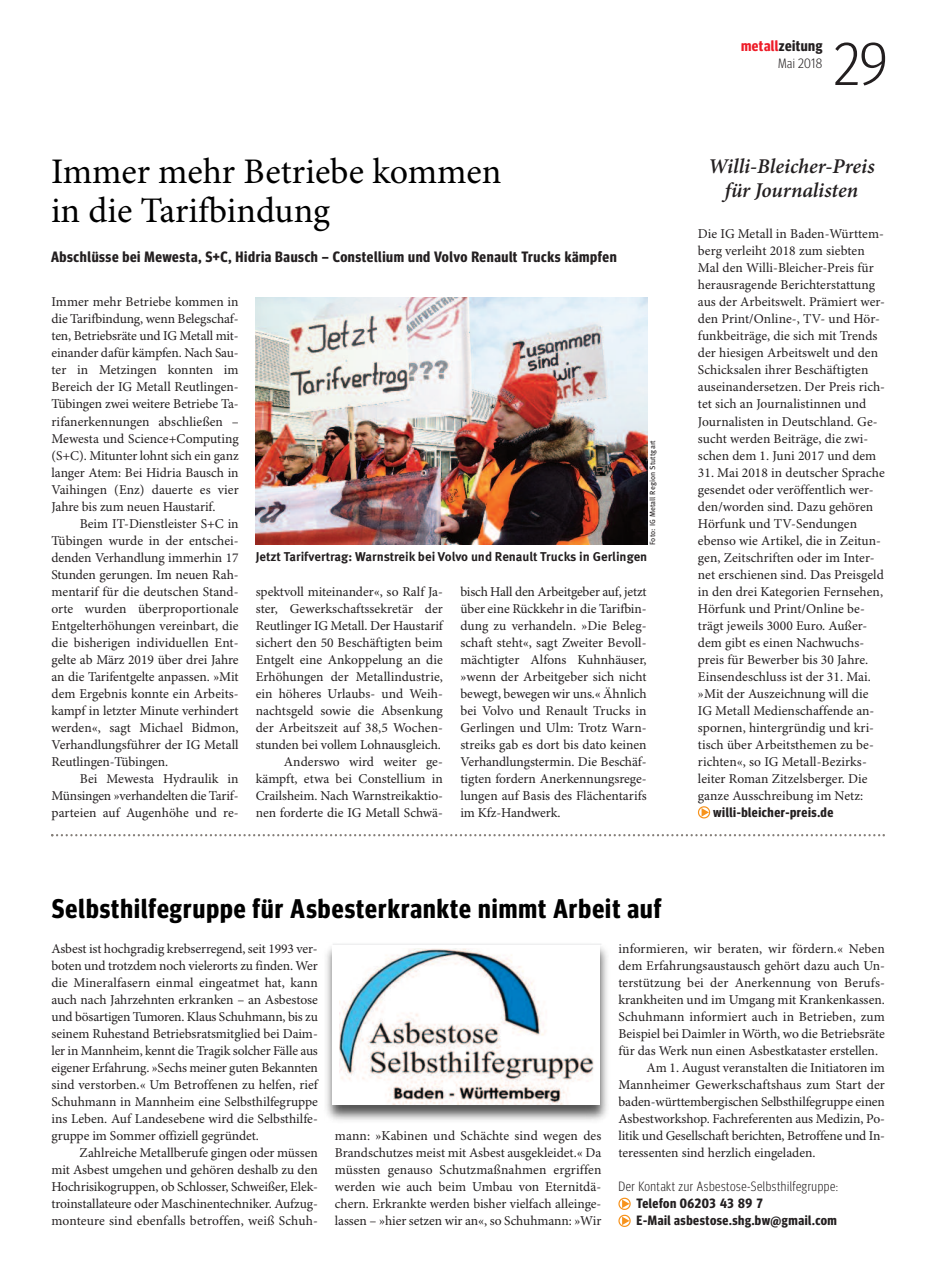
<style>
.page{position:relative;width:936px;height:1285px;background:#fff}
.page>*{position:absolute;margin:0;border:0;box-sizing:border-box;transform-origin:0 0}
.t1{font:300 60px "Meta Headline Cond OT";color:#231f20}
.t2{font:36px/39px "Minion Pro";color:#000}
.t3{font:700 27px "Meta Headline Cond OT";letter-spacing:.04em;color:#000}
.t4{font:italic 600 21px/24px "Minion Pro";letter-spacing:-.005em;color:#231f20;text-align:center}
.t5{font:700 15px "Meta Headline Cond OT";letter-spacing:.04em;color:#231f20}
.t6{font:13.5px/17px "Minion Pro";color:#231f20;text-align:justify}
.t7{font:700 13.5px/17px "Meta Headline Cond OT";letter-spacing:.04em;color:#231f20}
.t8{font:300 13.5px "Meta Headline Cond OT";letter-spacing:.04em;color:#231f20}
.t9{font:700 12.75px "Meta OT";color:#231f20}
.t10{font:7.5px "Meta OT";letter-spacing:.015em;color:#231f20}
.s1{color:#ee1c28}
</style>
<div class="page">
<svg style="left:698px;top:806px;width:12px;height:12px"></svg>
<svg style="left:51px;top:834px;width:833px;height:2px"></svg>
<img style="left:256px;top:297px;width:391px;height:247px">
<svg style="left:618px;top:1197px;width:12px;height:29px"></svg>
<img style="left:326px;top:944px;width:281px;height:177px">
<div style="left:332px;top:942px;width:268px;height:162px;background:#fff"></div>
<img style="left:339px;top:948px;width:255px;height:155px">
<hr style="left:332px;top:943px;width:269px;height:1px;background:#e7e8e9">
<h2 class="t2" style="left:51px;top:155px;width:452px">Immer mehr Betriebe kommen in die Tarifbindung</h2>
<p class="t5" style="left:51px;top:252px;width:567px">Abschlüsse bei Mewesta, S+C, Hidria Bausch – Constellium und Volvo Renault Trucks kämpfen</p>
<p class="t6" style="left:51px;top:295px;width:189px">Immer mehr Betriebe kommen in die Tarifbindung, wenn Belegschaf&shy;ten, Betriebsräte und IG Metall mit&shy;einander dafür kämpfen. Nach Sau&shy;ter in Metzingen konnten im Bereich der IG Metall Reutlingen-Tübingen zwei weitere Betriebe Ta&shy;rifanerkennungen abschließen – Mewesta und Science+Computing (S+C). Mitunter lohnt sich ein ganz langer Atem: Bei Hidria Bausch in Vaihingen (Enz) dauerte es vier Jahre bis zum neuen Haustarif.</p>
<p class="t6" style="left:51px;top:516px;width:189px;text-indent:28px">Beim IT-Dienstleister S+C in Tübingen wurde in der entschei&shy;denden Verhandlung immerhin 17<br>Stunden gerungen. Im neuen Rah&shy;mentarif für die deutschen Stand&shy;orte wurden überproportionale Entgelterhöhungen vereinbart, die die bisherigen individuellen Ent&shy;gelte ab März 2019 über drei Jahre an die Tarifentgelte anpassen. »Mit dem Ergebnis konnte ein Arbeits&shy;kampf in letzter Minute verhindert werden«, sagt Michael Bidmon, Verhandlungsführer der IG Metall Reutlingen-Tübingen.</p>
<p class="t6" style="left:51px;top:771px;width:189px;text-indent:28px">Bei Mewesta Hydraulik in Münsingen »verhandelten die Tarif&shy;parteien auf Augenhöhe und re-</p>
<p class="t10" style="left:649px;top:544px;width:106px;rotate:-90deg">Foto: IG Metall Region Stuttgart</p>
<p class="t9" style="left:256px;top:551px;width:393px">Jetzt Tarifvertrag: Warnstreik bei Volvo und Renault Trucks in Gerlingen</p>
<p class="t6" style="left:256px;top:584px;width:189px;text-align:right">spektvoll miteinander«, so Ralf Ja&shy;ster, Gewerkschaftssekretär der Reutlinger IG Metall. Der Haustarif sichert den 50 Beschäftigten beim Entgelt eine Ankoppelung an die Erhöhungen der Metallindustrie, ein höheres Urlaubs- und Weih&shy;nachtsgeld sowie die Absenkung der Arbeitszeit auf 38,5 Wochen&shy;stunden bei vollem Lohnausgleich.<br>Anderswo wird weiter ge&shy;kämpft, etwa bei Constellium in Crailsheim. Nach Warnstreikaktio&shy;nen forderte die IG Metall Schwä-</p>
<p class="t6" style="left:460px;top:584px;width:188px">bisch Hall den Arbeitgeber auf, jetzt über eine Rückkehr in die Tarifbin&shy;dung zu verhandeln. »Die Beleg&shy;schaft steht«, sagt Zweiter Bevoll&shy;mächtigter Alfons Kuhnhäuser, »wenn der Arbeitgeber sich nicht bewegt, bewegen wir uns.« Ähnlich bei Volvo und Renault Trucks in Gerlingen und Ulm: Trotz Warn&shy;streiks gab es dort bis dato keinen Verhandlungstermin. Die Beschäf&shy;tigten fordern Anerkennungsrege&shy;lungen auf Basis des Flächentarifs im Kfz-Handwerk.</p>
<h3 class="t3" style="left:52px;top:899px;width:611px">Selbsthilfegruppe für Asbesterkrankte nimmt Arbeit auf</h3>
<p class="t5" style="left:741px;top:40px;width:83px"><span class="s1">metall</span>zeitung</p>
<p class="t8" style="left:778px;top:58px;width:46px">Mai 2018</p>
<h1 class="t1" style="left:833px;top:43px;width:55px">29</h1>
<h3 class="t4" style="left:708px;top:156px;width:168px">Willi-Bleicher-Preis für Journalisten</h3>
<p class="t6" style="left:698px;top:227px;width:189px;text-align:left">Die IG Metall in Baden-Württem&shy;berg verleiht 2018 zum siebten Mal den Willi-Bleicher-Preis für herausragende Berichterstattung aus der Arbeitswelt. Prämiert wer&shy;den Print/Online-, TV- und Hör&shy;funkbeiträge, die sich mit Trends der hiesigen Arbeitswelt und den Schicksalen ihrer Beschäftigten auseinandersetzen. Der Preis rich&shy;tet sich an Journalistinnen und Journalisten in Deutschland. Ge&shy;sucht werden Beiträge, die zwi&shy;schen dem 1. Juni 2017 und dem</p>
<p class="t6" style="left:698px;top:465px;width:188px;text-align:left">31. Mai 2018 in deutscher Sprache gesendet oder veröffentlich wer&shy;den/worden sind. Dazu gehören<br>Hörfunk und TV-Sendungen ebenso wie Artikel, die in Zeitun&shy;gen, Zeitschriften oder im Inter&shy;net erschienen sind. Das Preisgeld in den drei Kategorien Fernsehen,<br>Hörfunk und Print/Online be&shy;trägt jeweils 3000 Euro. Außer&shy;dem gibt es einen Nachwuchs&shy;preis für Bewerber bis 30 Jahre.<br>Einsendeschluss ist der 31. Mai. »Mit der Auszeichnung will die<br>IG Metall Medienschaffende an&shy;spornen, hintergründig und kri&shy;tisch über Arbeitsthemen zu be&shy;richten«, so IG Metall-Bezirks&shy;leiter Roman Zitzelsberger. Die ganze Ausschreibung im Netz:</p>
<p class="t7" style="left:713px;top:804px;width:122px">willi-bleicher-preis.de</p>
<p class="t6" style="left:51px;top:941px;width:268px">Asbest ist hochgradig krebserregend, seit 1993 ver&shy;boten und trotzdem noch vielerorts zu finden. Wer die Mineralfasern einmal eingeatmet hat, kann auch nach Jahrzehnten erkranken – an Asbestose und bösartigen Tumoren. Klaus Schuhmann, bis zu seinem Ruhestand Betriebsratsmitglied bei Daim&shy;ler in Mannheim, kennt die Tragik solcher Fälle aus eigener Erfahrung. »Sechs meiner guten Bekannten sind verstorben.« Um Betroffenen zu helfen, rief Schuhmann in Mannheim eine Selbsthilfegruppe ins Leben. Auf Landesebene wird die Selbsthilfe&shy;gruppe im Sommer offiziell gegründet.</p>
<p class="t6" style="left:51px;top:1145px;width:268px;text-indent:28px">Zahlreiche Metallberufe gingen oder müssen mit Asbest umgehen und gehören deshalb zu den Hochrisikogruppen, ob Schlosser, Schweißer, Elek&shy;troinstallateure oder Maschinentechniker. Aufzug&shy;monteure sind ebenfalls betroffen, weiß Schuh-</p>
<p class="t6" style="left:335px;top:1128px;width:268px">mann: »Kabinen und Schächte sind wegen des Brandschutzes meist mit Asbest ausgekleidet.« Da müssten genauso Schutzmaßnahmen ergriffen werden wie auch beim Umbau von Eternitdä&shy;chern. Erkrankte werden bisher vielfach alleinge&shy;lassen – »hier setzen wir an«, so Schuhmann: »Wir</p>
<p class="t6" style="left:618px;top:941px;width:268px">informieren, wir beraten, wir fördern.« Neben</p>
<p class="t6" style="left:618px;top:958px;width:268px">dem Erfahrungsaustausch gehört dazu auch Un-</p>
<p class="t6" style="left:618px;top:975px;width:268px">terstützung bei der Anerkennung von Berufs-</p>
<p class="t6" style="left:618px;top:992px;width:268px">krankheiten und im Umgang mit Krankenkassen.</p>
<p class="t6" style="left:618px;top:1009px;width:268px">Schuhmann informiert auch in Betrieben, zum</p>
<p class="t6" style="left:618px;top:1026px;width:268px">Beispiel bei Daimler in Wörth, wo die Betriebsräte</p>
<p class="t6" style="left:618px;top:1043px;width:261px">für das Werk nun einen Asbestkataster erstellen.</p>
<p class="t6" style="left:646px;top:1060px;width:240px">Am 1. August veranstalten die Initiatoren im</p>
<p class="t6" style="left:618px;top:1077px;width:268px">Mannheimer Gewerkschaftshaus zum Start der</p>
<p class="t6" style="left:618px;top:1094px;width:268px">baden-württembergischen Selbsthilfegruppe einen</p>
<p class="t6" style="left:618px;top:1111px;width:268px">Asbestworkshop. Fachreferenten aus Medizin, Po-</p>
<p class="t6" style="left:618px;top:1128px;width:268px">litik und Gesellschaft berichten, Betroffene und In-</p>
<p class="t6" style="left:618px;top:1145px;width:199px">teressenten sind herzlich eingeladen.</p>
<p class="t8" style="left:618px;top:1181px;width:221px">Der Kontakt zur Asbestose-Selbsthilfegruppe:</p>
<p class="t7" style="left:636px;top:1196px;width:202px">Telefon 06203 43 89 7<br>E-Mail asbestose.shg.bw@gmail.com</p>
</div>
